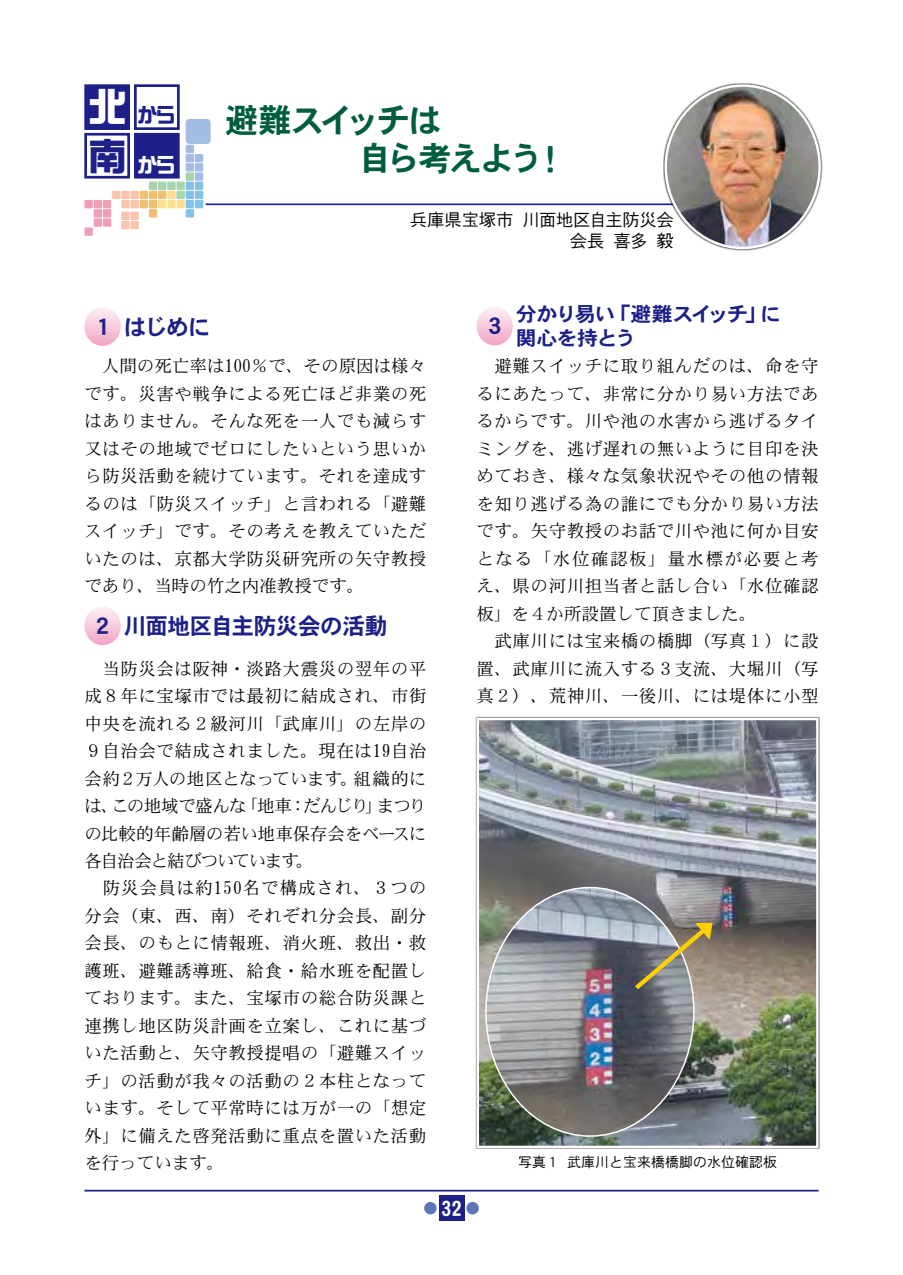
<style>
.page{position:relative;width:903px;height:1275px;background:#fff}
.page>*{position:absolute;margin:0;border:0;box-sizing:border-box;transform-origin:0 0}
.t1{font:38.5px "DF So Gei W9 WING RKSJ H";color:#fff}
.t2{font:38.5px "DF So Gei W9 WING RKSJ H";color:#1d2088}
.t3{font:33.25px/37.6px "DFHS Gothic W7 WIN RKSJ H";letter-spacing:-.07em;color:#005e3c}
.t4{font:22.75px "DFHS Gothic W7 WIN RKSJ H";letter-spacing:-.025em;color:#1d2088}
.t5{font:21px "DFHS Gothic W7 WIN RKSJ H";color:#fff}
.t6{font:20.12px "DF So Gei W9 WING RKSJ H";color:#fff}
.t7{font:20.12px "DF So Gei W9 WING RKSJ H";color:#1d2088}
.t8{font:19.95px/23.6px "DFHS Gothic W7 WIN RKSJ H";letter-spacing:-.06em;color:#1d2088;scale:1.05 1}
.t9{font:17.5px/27.5px "DFHS Mincho W3 WIN RKSJ H";letter-spacing:.03em;color:#000}
.t10{font:17.5px/21px "DFHS Gothic W3 WIN RKSJ H";letter-spacing:-.025em;color:#000;text-align:right}
.t11{font:14px "DFHS Gothic W3 WIN RKSJ H";color:#000}
.s1{font-family:"DFHS Gothic W7 WING RKSJ H"}
</style>
<div class="page">
<hr style="left:84px;top:1190px;width:735px;height:1px;background:#1d2088">
<div style="left:439px;top:1196px;width:25px;height:25px;background:#1d2088"></div>
<div style="left:466px;top:1202px;width:13px;height:12px;background:#5976ba;border-radius:50%"></div>
<div style="left:424px;top:1202px;width:13px;height:12px;background:#5976ba;border-radius:50%"></div>
<hr style="left:206px;top:203px;width:584px;height:2px;background:#1d2088">
<div style="left:663px;top:83px;width:159px;height:167px;background:#000;opacity:.75"></div>
<img style="left:666px;top:86px;width:154px;height:162px">
<div style="left:186px;top:145px;width:8px;height:8px;background:#a3bce2"></div>
<div style="left:186px;top:119px;width:25px;height:25px;background:#a3bce2;border-radius:4px"></div>
<div style="left:186px;top:154px;width:8px;height:8px;background:#a3bce2"></div>
<div style="left:195px;top:154px;width:8px;height:8px;background:#a3bce2"></div>
<div style="left:186px;top:163px;width:8px;height:9px;background:#a3bce2"></div>
<div style="left:195px;top:163px;width:8px;height:9px;background:#a3bce2"></div>
<div style="left:195px;top:172px;width:8px;height:9px;background:#a3bce2"></div>
<div style="left:176px;top:200px;width:9px;height:8px;background:#fddf90"></div>
<div style="left:167px;top:191px;width:9px;height:8px;background:#fddf90"></div>
<div style="left:167px;top:200px;width:9px;height:8px;background:#fddf90"></div>
<div style="left:158px;top:200px;width:8px;height:8px;background:#fddf90"></div>
<div style="left:186px;top:172px;width:8px;height:9px;background:#a5d4ad"></div>
<div style="left:176px;top:182px;width:9px;height:8px;background:#a5d4ad"></div>
<div style="left:176px;top:191px;width:9px;height:8px;background:#a5d4ad"></div>
<div style="left:167px;top:182px;width:9px;height:8px;background:#a5d4ad"></div>
<div style="left:158px;top:182px;width:8px;height:8px;background:#a5d4ad"></div>
<div style="left:149px;top:182px;width:8px;height:8px;background:#a5d4ad"></div>
<div style="left:130px;top:191px;width:9px;height:8px;background:#f8c5ac"></div>
<div style="left:130px;top:200px;width:9px;height:8px;background:#f8c5ac"></div>
<div style="left:130px;top:212px;width:9px;height:8px;background:#f8c5ac"></div>
<div style="left:121px;top:212px;width:9px;height:8px;background:#f8c5ac"></div>
<div style="left:130px;top:221px;width:9px;height:8px;background:#f8c5ac"></div>
<div style="left:121px;top:221px;width:9px;height:8px;background:#f8c5ac"></div>
<div style="left:121px;top:191px;width:9px;height:8px;background:#f8c5ac"></div>
<div style="left:112px;top:191px;width:8px;height:8px;background:#f8c5ac"></div>
<div style="left:121px;top:200px;width:9px;height:8px;background:#f8c5ac"></div>
<div style="left:103px;top:200px;width:8px;height:8px;background:#f19db5"></div>
<div style="left:103px;top:209px;width:8px;height:9px;background:#f19db5"></div>
<div style="left:94px;top:200px;width:8px;height:8px;background:#f19db5"></div>
<div style="left:84px;top:200px;width:9px;height:8px;background:#f19db5"></div>
<div style="left:84px;top:227px;width:9px;height:9px;background:#f19db5"></div>
<div style="left:94px;top:209px;width:8px;height:9px;background:#f19db5"></div>
<div style="left:103px;top:218px;width:8px;height:9px;background:#f19db5"></div>
<div style="left:94px;top:218px;width:8px;height:9px;background:#f19db5"></div>
<div style="left:158px;top:191px;width:8px;height:8px;background:#f1bf70"></div>
<div style="left:149px;top:191px;width:8px;height:8px;background:#f1bf70"></div>
<div style="left:149px;top:200px;width:8px;height:8px;background:#f1bf70"></div>
<div style="left:140px;top:191px;width:8px;height:8px;background:#f1bf70"></div>
<div style="left:140px;top:200px;width:8px;height:8px;background:#f1bf70"></div>
<div style="left:149px;top:209px;width:8px;height:9px;background:#f1bf70"></div>
<div style="left:186px;top:182px;width:8px;height:8px;background:#82c1ea"></div>
<div style="left:186px;top:191px;width:8px;height:8px;background:#82c1ea"></div>
<div style="left:195px;top:182px;width:8px;height:8px;background:#82c1ea"></div>
<div style="left:186px;top:200px;width:8px;height:8px;background:#82c1ea"></div>
<div style="left:195px;top:191px;width:8px;height:8px;background:#82c1ea"></div>
<div style="left:186px;top:209px;width:8px;height:9px;background:#82c1ea"></div>
<div style="left:195px;top:200px;width:8px;height:8px;background:#82c1ea"></div>
<div style="left:84px;top:84px;width:46px;height:46px;background:#1d2088;border:3px solid #1d2088"></div>
<div style="left:134px;top:84px;width:46px;height:46px;background:#fff;border:3px solid #1d2088"></div>
<div style="left:84px;top:133px;width:46px;height:46px;background:#fff;border:3px solid #1d2088"></div>
<div style="left:134px;top:133px;width:46px;height:46px;background:#1d2088;border:3px solid #1d2088"></div>
<img style="left:479px;top:721px;width:336px;height:424px">
<div style="left:476px;top:718px;width:342px;height:430px;border:2px solid #fff"></div>
<svg style="left:84px;top:307px;width:37px;height:39px"></svg>
<svg style="left:84px;top:607px;width:37px;height:38px"></svg>
<svg style="left:476px;top:307px;width:37px;height:38px"></svg>
<img style="left:486px;top:887px;width:208px;height:249px">
<svg style="left:635px;top:923px;width:77px;height:66px;background:#98927d"></svg>
<h1 class="t1" style="left:88px;top:87px;width:40px">北</h1>
<h1 class="t2" style="left:88px;top:137px;width:40px">南</h1>
<p class="t7" style="left:138px;top:105px;width:38px">から</p>
<p class="t6" style="left:138px;top:154px;width:38px">から</p>
<h2 class="t3" style="left:225px;top:103px;width:343px">避難スイッチは<br>　　　　自ら考えよう！</h2>
<p class="t10" style="left:410px;top:210px;width:266px">兵庫県宝塚市 川面地区自主防災会　会長 喜多 毅</p>
<h3 class="t4" style="left:91px;top:315px;width:121px">１はじめに</h3>
<h3 class="t4" style="left:483px;top:315px;width:24px">３</h3>
<p class="t8" style="left:516px;top:303px;width:254px">分かり易い「避難スイッチ」に関心を持とう</p>
<p class="t9" style="left:84px;top:353px;width:343px;text-align:justify">　人間の死亡率は100％で、その原因は様々です。災害や戦争による死亡ほど非業の死はありません。そんな死を一人でも減らす又はその地域でゼロにしたいという思いから防災活動を続けています。それを達成するのは「防災スイッチ」と言われる「避難スイッチ」です。その考えを教えていただいたのは、京都大学防災研究所の矢守教授であり、当時の竹之内准教授です。</p>
<h3 class="t4" style="left:91px;top:614px;width:298px">２川面地区自主防災会の活動</h3>
<p class="t9" style="left:84px;top:655px;width:344px">　当防災会は阪神・淡路大震災の翌年の平成８年に宝塚市では最初に結成され、市街中央を流れる２級河川「武庫川」の左岸の<br>９自治会で結成されました。現在は19自治会約２万人の地区となっています。組織的には、この地域で盛んな「地車：だんじり」まつりの比較的年齢層の若い地車保存会をベースに各自治会と結びついています。<br>　防災会員は約150名で構成され、３つの分会（東、西、南）それぞれ分会長、副分会長、のもとに情報班、消火班、救出・救護班、避難誘導班、給食・給水班を配置しております。また、宝塚市の総合防災課と連携し地区防災計画を立案し、これに基づいた活動と、矢守教授提唱の「避難スイッチ」の活動が我々の活動の２本柱となっています。そして平常時には万が一の「想定外」に備えた啓発活動に重点を置いた活動を行っています。</p>
<p class="t5" style="left:435px;top:1198px;width:28px"><span class="s1">1</span>32</p>
<p class="t9" style="left:476px;top:353px;width:344px">　避難スイッチに取り組んだのは、命を守るにあたって、非常に分かり易い方法であるからです。川や池の水害から逃げるタイミングを、逃げ遅れの無いように目印を決めておき、様々な気象状況やその他の情報を知り逃げる為の誰にでも分かり易い方法です。矢守教授のお話で川や池に何か目安となる「水位確認板」量水標が必要と考え、県の河川担当者と話し合い「水位確認板」を４か所設置して頂きました。<br>　武庫川には宝来橋の橋脚（写真１）に設置、武庫川に流入する３支流、大堀川（写真２）、荒神川、一後川、には堤体に小型</p>
<p class="t11" style="left:518px;top:1155px;width:260px">写真１ 武庫川と宝来橋橋脚の水位確認板</p>
</div>
